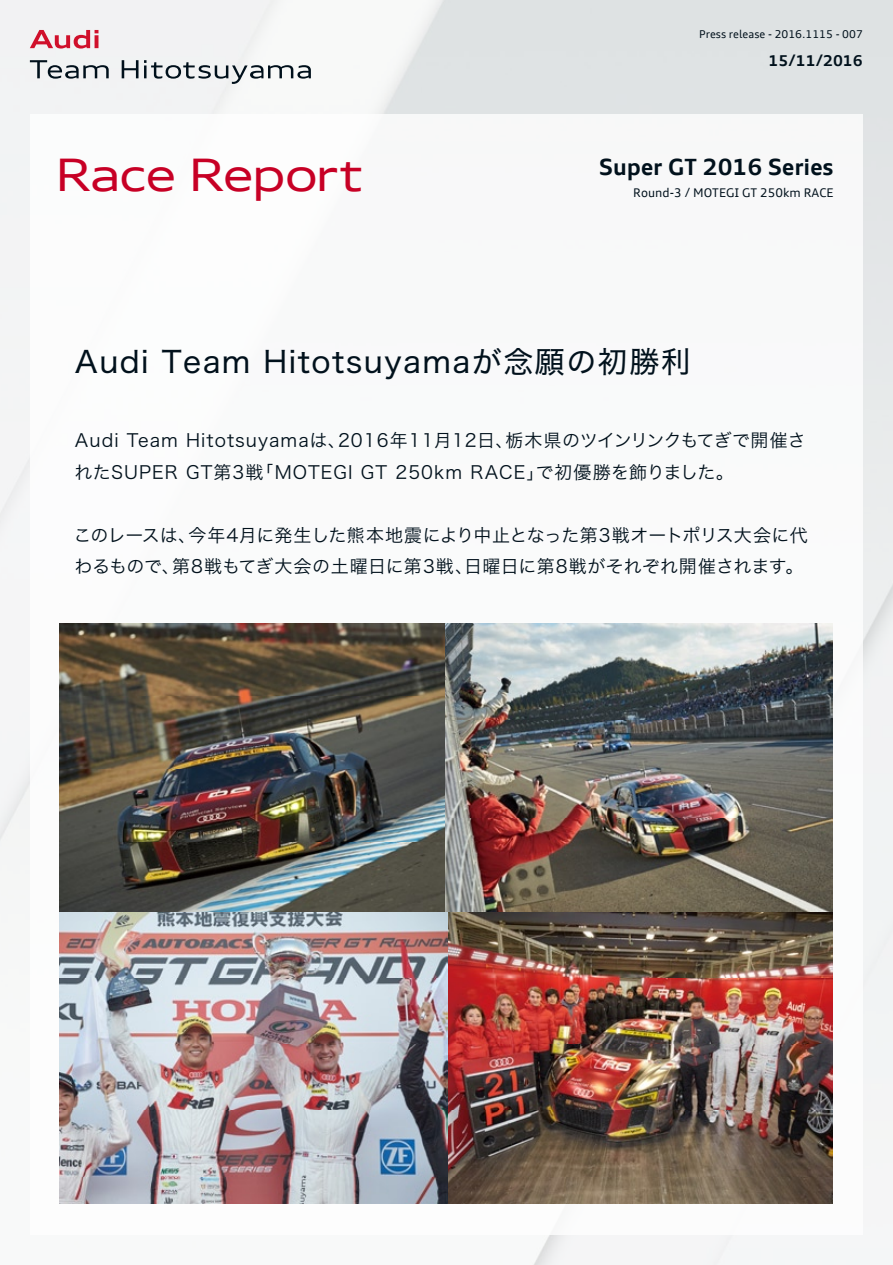
<style>
.page{position:relative;width:893px;height:1265px;background:#fff}
.page>*{position:absolute;margin:0;border:0;box-sizing:border-box;transform-origin:0 0}
.t1{font:expanded 45px "Audi Type";letter-spacing:-.04em;color:#c70025}
.t2{font:30px "Hira Kaku Std W4";letter-spacing:.05em;color:#01111c}
.t3{font:700 22.5px "Audi Type";color:#01111c}
.t4{font:18px/31.5px "Hira Kaku Std W3";letter-spacing:.06em;color:#01111c}
.t5{font:18px/31.5px "Hira Kaku Std W3";letter-spacing:.005em;color:#01111c}
.t6{font:700 15px "Audi Type";color:#01111c}
.t7{font:12px "Audi Type";color:#01111c}
.t8{font:10.8px "Audi Type";color:#01111c}
</style>
<div class="page">
<img style="left:60px;top:623px;width:385px;height:580px">
<svg style="left:30px;top:60px;width:79px;height:19px"></svg>
<svg style="left:122px;top:60px;width:16px;height:18px"></svg>
<svg style="left:144px;top:60px;width:167px;height:24px"></svg>
<svg style="left:30px;top:30px;width:68px;height:19px"></svg>
<img style="left:445px;top:623px;width:387px;height:580px">
<p class="t1" style="left:55px;top:147px;width:310px">Race Report</p>
<p class="t8" style="left:699px;top:28px;width:165px">Press release - 2016.1115 - 007</p>
<p class="t6" style="left:768px;top:51px;width:96px">15/11/2016</p>
<p class="t3" style="left:599px;top:153px;width:236px">Super GT 2016 Series</p>
<p class="t7" style="left:633px;top:186px;width:202px">Round-3 / MOTEGI GT 250km RACE</p>
<p class="t2" style="left:75px;top:339px;width:617px">Audi Team Hitotsuyamaが念願の初勝利</p>
<p class="t4" style="left:75px;top:424px;width:732px">Audi Team Hitotsuyamaは、2016年11月12日、栃木県のツインリンクもてぎで開催されたSUPER GT第3戦「MOTEGI GT 250km RACE」で初優勝を飾りました。</p>
<p class="t5" style="left:73px;top:519px;width:735px">このレースは、今年4月に発生した熊本地震により中止となった第3戦オートポリス大会に代わるもので、第8戦もてぎ大会の土曜日に第3戦、日曜日に第8戦がそれぞれ開催されます。</p>
</div>
